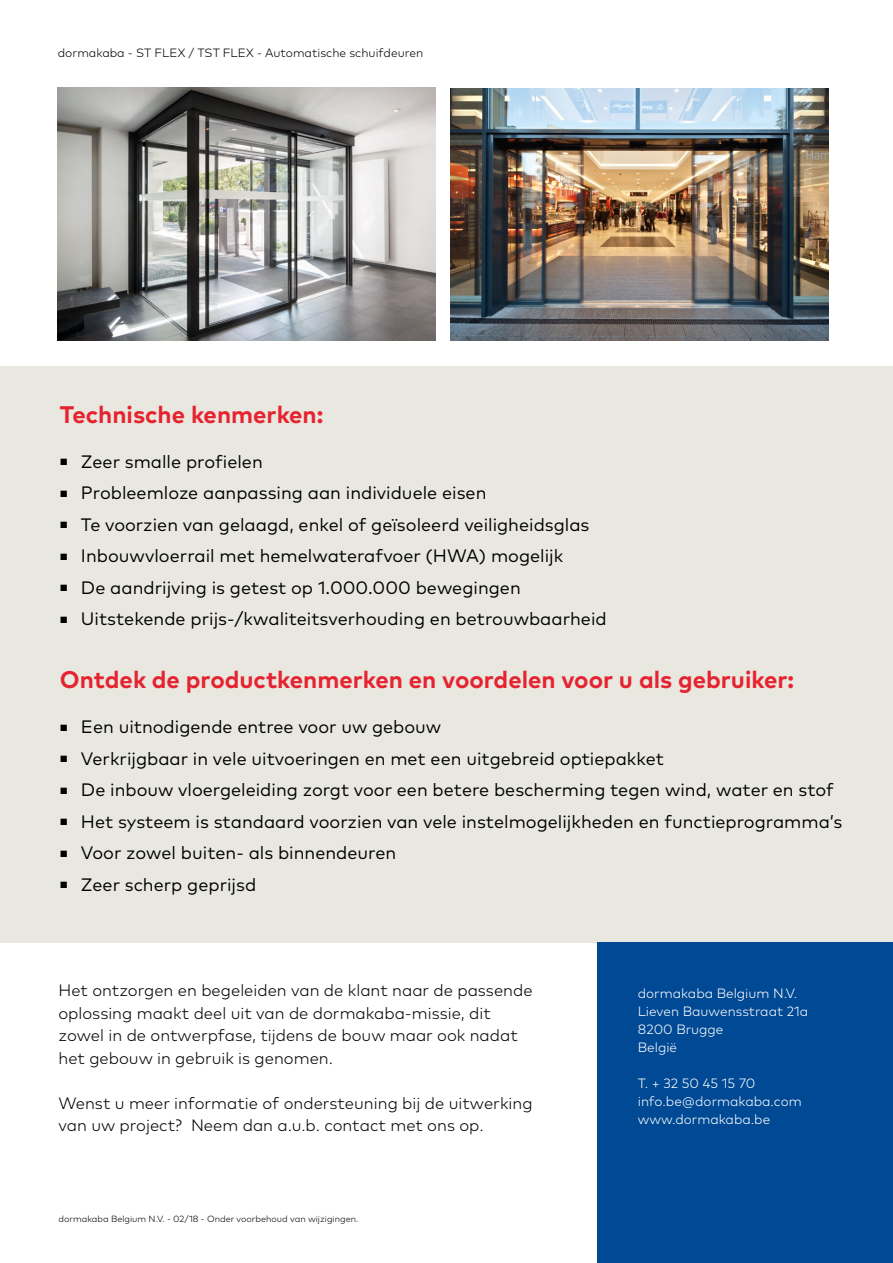
<style>
.page{position:relative;width:893px;height:1263px;background:#fff}
.page>*{position:absolute;margin:0;border:0;box-sizing:border-box;transform-origin:0 0}
.t1{font:700 24px "Mark Pro";color:#e62330}
.t2{font:18px "Mark Pro";color:#000}
.t3{font:300 16.5px/22.5px "Mark Pro";color:#000}
.t4{font:300 13.5px/18px "Mark Pro";color:#fff}
.t5{font:300 12px "Mark Pro";color:#000}
.t6{font:300 9px "Mark Pro";color:#000}
.s1{font-size:9px}
</style>
<div class="page">
<img style="left:451px;top:88px;width:377px;height:252px">
<div style="left:0;top:367px;width:893px;height:576px;background:#e9e8e0"></div>
<img style="left:58px;top:88px;width:377px;height:253px">
<div style="left:597px;top:943px;width:296px;height:320px;background:#004994"></div>
<p class="t5" style="left:58px;top:43px;width:367px">dormakaba - ST FLEX / TST FLEX - Automatische schuifdeuren</p>
<h1 class="t1" style="left:60px;top:396px;width:265px">Technische kenmerken:</h1>
<p class="t2" style="left:60px;top:448px;width:204px"><sup>■</sup> Zeer smalle profielen</p>
<p class="t2" style="left:60px;top:479px;width:428px"><span class="s1">■</span> Probleemloze aanpassing aan individuele eisen</p>
<p class="t2" style="left:60px;top:511px;width:531px"><span class="s1">■</span> Te voorzien van gelaagd, enkel of geïsoleerd veiligheidsglas</p>
<p class="t2" style="left:60px;top:542px;width:505px"><span class="s1">■</span> Inbouwvloerrail met hemelwaterafvoer (HWA) mogelijk</p>
<p class="t2" style="left:60px;top:574px;width:462px"><span class="s1">■</span> De aandrijving is getest op 1.000.000 bewegingen</p>
<p class="t2" style="left:60px;top:605px;width:548px"><span class="s1">■</span> Uitstekende prijs-/kwaliteitsverhouding en betrouwbaarheid</p>
<h1 class="t1" style="left:60px;top:662px;width:736px">Ontdek de productkenmerken en voordelen voor u als gebruiker:</h1>
<p class="t2" style="left:60px;top:713px;width:383px"><span class="s1">■</span> Een uitnodigende entree voor uw gebouw</p>
<p class="t2" style="left:60px;top:745px;width:605px"><span class="s1">■</span> Verkrijgbaar in vele uitvoeringen en met een uitgebreid optiepakket</p>
<p class="t2" style="left:60px;top:776px;width:776px"><span class="s1">■</span> De inbouw vloergeleiding zorgt voor een betere bescherming tegen wind, water en stof</p>
<p class="t2" style="left:60px;top:808px;width:784px"><span class="s1">■</span> Het systeem is standaard voorzien van vele instelmogelijkheden en functieprogramma’s</p>
<p class="t2" style="left:60px;top:839px;width:338px"><span class="s1">■</span> Voor zowel buiten- als binnendeuren</p>
<p class="t2" style="left:60px;top:871px;width:198px"><sup>■</sup> Zeer scherp geprijsd</p>
<p class="t3" style="left:58px;top:978px;width:476px">Het ontzorgen en begeleiden van de klant naar de passende oplossing maakt deel uit van de dormakaba-missie, dit zowel in de ontwerpfase, tijdens de bouw maar ook nadat het gebouw in gebruik is genomen.</p>
<p class="t3" style="left:58px;top:1090px;width:476px">Wenst u meer informatie of ondersteuning bij de uitwerking van uw project? Neem dan a.u.b. contact met ons op.</p>
<p class="t6" style="left:58px;top:1212px;width:301px">dormakaba Belgium N.V. - 02/18 - Onder voorbehoud van wijzigingen.</p>
<p class="t4" style="left:638px;top:983px;width:172px">dormakaba Belgium N.V.<br>Lieven Bauwensstraat 21a<br>8200 Brugge<br>België</p>
<p class="t4" style="left:638px;top:1073px;width:165px">T. + 32 50 45 15 70 info.be@dormakaba.com www.dormakaba.be</p>
<p class="t4" style="left:639px;top:1072px;width:172px">Lieven Bauwensstraat 21a<br>8200 Brugge<br>Belgique</p>
</div>
